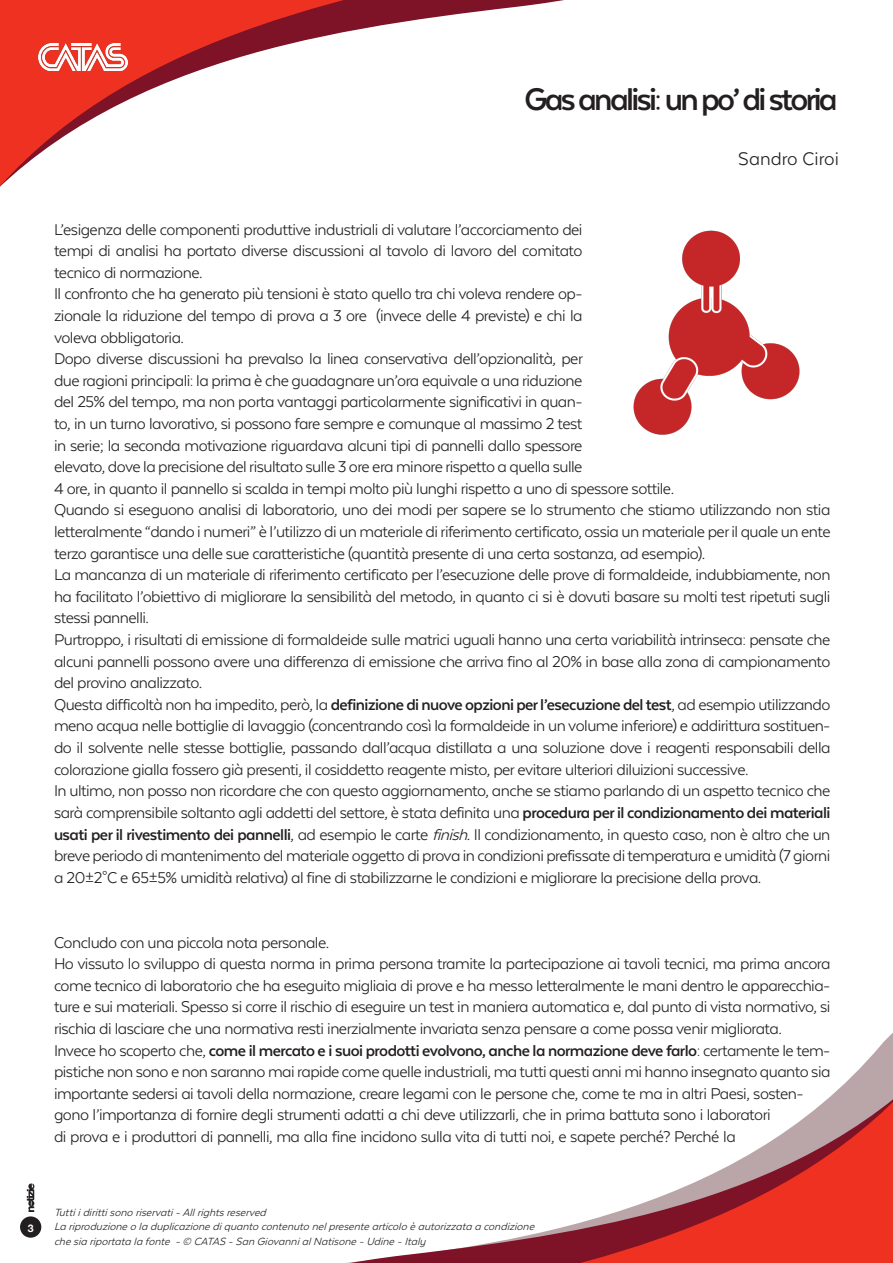
<style>
.page{position:relative;width:893px;height:1263px;background:#fff}
.page>*{position:absolute;margin:0;border:0;box-sizing:border-box;transform-origin:0 0}
.t1{font:700 36px "Texta Alt";letter-spacing:-.075em;color:#231f20}
.t2{font:21px "Texta Alt";color:#231f20}
.t3{font:18px/21.6px "Texta Alt";letter-spacing:-.03em;color:#231f20;text-align:justify}
.t4{font:italic 12px "Texta Alt";color:#231f20}
.t5{font:700 10.5px "Helvetica Neue";color:#fff}
.s1{font-weight:700}
.s2{font-style:italic}
</style>
<div class="page">
<svg style="left:0;top:0;width:564px;height:187px"></svg>
<svg style="left:20px;top:1033px;width:873px;height:230px"></svg>
<div style="left:20px;top:1216px;width:21px;height:22px;background:#231f20;border-radius:50%"></div>
<svg style="left:27px;top:1183px;width:7px;height:29px"></svg>
<img style="left:38px;top:43px;width:89px;height:27px">
<img style="left:633px;top:230px;width:167px;height:205px">
<p class="t1" style="left:524px;top:81px;width:315px">Gas analisi: un po’ di storia</p>
<p class="t2" style="left:738px;top:148px;width:102px">Sandro Ciroi</p>
<p class="t3" style="left:54px;top:218px;width:530px">L’esigenza delle componenti produttive industriali di valutare l’accorciamento dei tempi di analisi ha portato diverse discussioni al tavolo di lavoro del comitato tecnico di normazione.</p>
<p class="t3" style="left:54px;top:283px;width:530px">Il confronto che ha generato più tensioni è stato quello tra chi voleva rendere op&shy;zionale la riduzione del tempo di prova a 3 ore (invece delle 4 previste) e chi la voleva obbligatoria.</p>
<p class="t3" style="left:54px;top:348px;width:622px;text-align:left">Dopo diverse discussioni ha prevalso la linea conservativa dell’opzionalità, per<br>due ragioni principali: la prima è che guadagnare un’ora equivale a una riduzione<br>del 25% del tempo, ma non porta vantaggi particolarmente significativi in quan-<br>to, in un turno lavorativo, si possono fare sempre e comunque al massimo 2 test<br>in serie; la seconda motivazione riguardava alcuni tipi di pannelli dallo spessore<br>elevato, dove la precisione del risultato sulle 3 ore era minore rispetto a quella sulle<br>4 ore, in quanto il pannello si scalda in tempi molto più lunghi rispetto a uno di spessore sottile.</p>
<p class="t3" style="left:54px;top:499px;width:778px">Quando si eseguono analisi di laboratorio, uno dei modi per sapere se lo strumento che stiamo utilizzando non stia letteralmente “dando i numeri” è l’utilizzo di un materiale di riferimento certificato, ossia un materiale per il quale un ente terzo garantisce una delle sue caratteristiche (quantità presente di una certa sostanza, ad esempio).</p>
<p class="t3" style="left:54px;top:564px;width:778px">La mancanza di un materiale di riferimento certificato per l’esecuzione delle prove di formaldeide, indubbiamente, non ha facilitato l’obiettivo di migliorare la sensibilità del metodo, in quanto ci si è dovuti basare su molti test ripetuti sugli stessi pannelli.</p>
<p class="t3" style="left:54px;top:629px;width:778px">Purtroppo, i risultati di emissione di formaldeide sulle matrici uguali hanno una certa variabilità intrinseca: pensate che alcuni pannelli possono avere una differenza di emissione che arriva fino al 20% in base alla zona di campionamento del provino analizzato.</p>
<p class="t3" style="left:54px;top:693px;width:778px">Questa difficoltà non ha impedito, però, la <span class="s1">definizione di nuove opzioni per l’esecuzione del test</span>, ad esempio utilizzando meno acqua nelle bottiglie di lavaggio (concentrando così la formaldeide in un volume inferiore) e addirittura sostituen&shy;do il solvente nelle stesse bottiglie, passando dall’acqua distillata a una soluzione dove i reagenti responsabili della colorazione gialla fossero già presenti, il cosiddetto reagente misto, per evitare ulteriori diluizioni successive.</p>
<p class="t3" style="left:54px;top:780px;width:778px">In ultimo, non posso non ricordare che con questo aggiornamento, anche se stiamo parlando di un aspetto tecnico che sarà comprensibile soltanto agli addetti del settore, è stata definita una <span class="s1">procedura per il condizionamento dei materiali usati per il rivestimento dei pannelli</span>, ad esempio le carte <span class="s2">finish</span>. Il condizionamento, in questo caso, non è altro che un breve periodo di mantenimento del materiale oggetto di prova in condizioni prefissate di temperatura e umidità (7 giorni a 20±2°C e 65±5% umidità relativa) al fine di stabilizzarne le condizioni e migliorare la precisione della prova.</p>
<p class="t3" style="left:54px;top:931px;width:277px">Concludo con una piccola nota personale.</p>
<p class="t3" style="left:54px;top:953px;width:778px">Ho vissuto lo sviluppo di questa norma in prima persona tramite la partecipazione ai tavoli tecnici, ma prima ancora come tecnico di laboratorio che ha eseguito migliaia di prove e ha messo letteralmente le mani dentro le apparecchia&shy;ture e sui materiali. Spesso si corre il rischio di eseguire un test in maniera automatica e, dal punto di vista normativo, si rischia di lasciare che una normativa resti inerzialmente invariata senza pensare a come possa venir migliorata.</p>
<p class="t3" style="left:54px;top:1039px;width:778px;text-align:left">Invece ho scoperto che, <span class="s1">come il mercato e i suoi prodotti evolvono, anche la normazione deve farlo</span>: certamente le tem&shy;pistiche non sono e non saranno mai rapide come quelle industriali, ma tutti questi anni mi hanno insegnato quanto sia importante sedersi ai tavoli della normazione, creare legami con le persone che, come te ma in altri Paesi, sosten&shy;gono l’importanza di fornire degli strumenti adatti a chi deve utilizzarli, che in prima battuta sono i laboratori<br>di prova e i produttori di pannelli, ma alla fine incidono sulla vita di tutti noi, e sapete perché? Perché la</p>
<p class="t5" style="left:28px;top:1220px;width:7px">3</p>
<p class="t4" style="left:54px;top:1206px;width:217px">Tuttiidirittisono riservati-Allrightsreserved</p>
<p class="t4" style="left:54px;top:1220px;width:485px">La riproduzioneo la duplicazionediquanto contenuto nelpresentearticolo èautorizzata a condizione</p>
<p class="t4" style="left:54px;top:1235px;width:376px">chesia riportata la fonte -© CATAS -San GiovannialNatisone-Udine-Italy</p>
</div>
